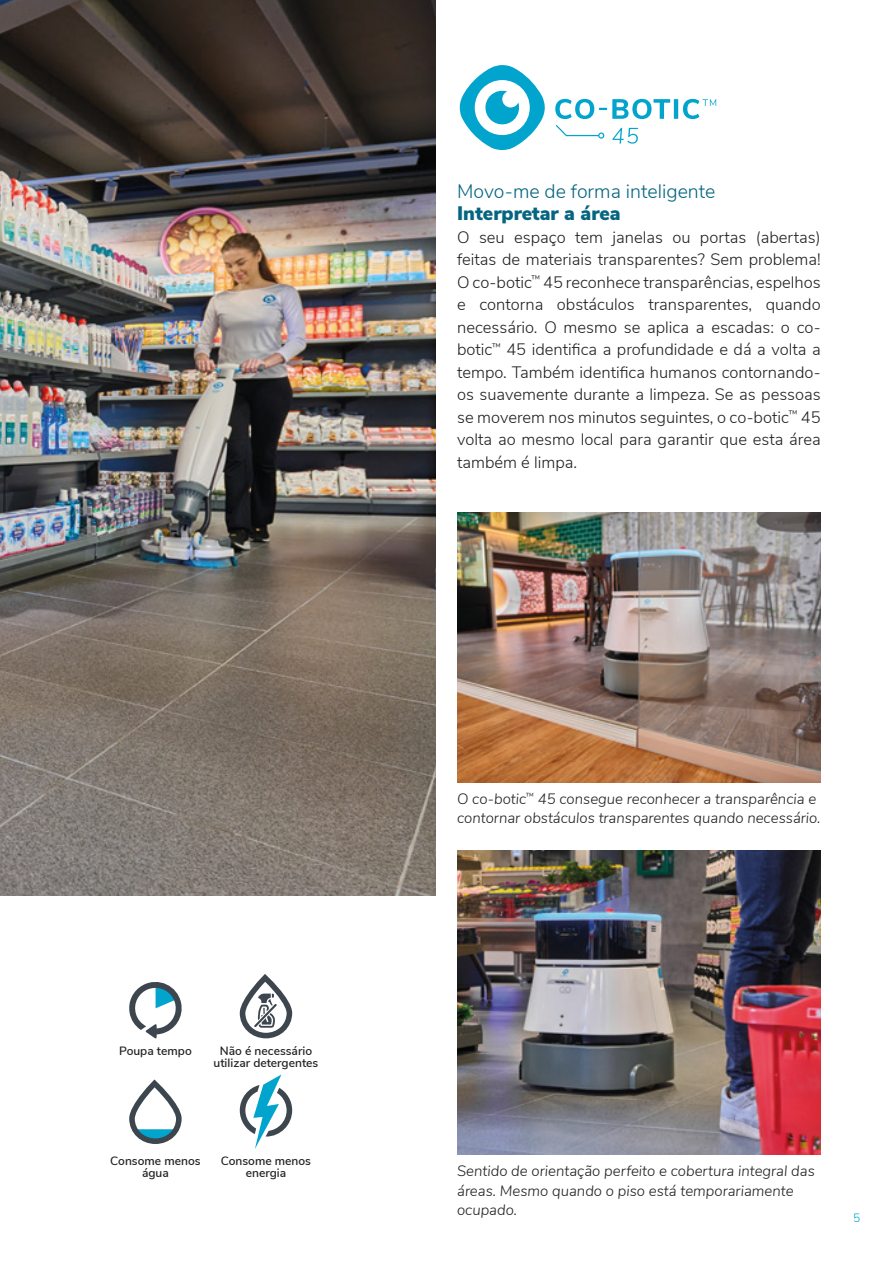
<style>
.page{position:relative;width:893px;height:1263px;background:#fff}
.page>*{position:absolute;margin:0;border:0;box-sizing:border-box;transform-origin:0 0}
.t1{font:300 19.5px "Nunito Sans";color:#056580}
.t2{font:900 19.5px "Nunito Sans";color:#056580}
.t3{font:300 16.5px/22.5px "Nunito Sans";color:#231f20;text-align:justify}
.t4{font:italic 300 15px/19.5px "Nunito Sans";color:#231f20}
.t5{font:600 12px/12px "Nunito Sans";color:#231f20;text-align:center}
.t6{font:300 12px "Nunito Sans";color:#00a4cd}
</style>
<div class="page">
<img style="left:0;top:0;width:436px;height:895px">
<svg style="left:459px;top:65px;width:86px;height:85px"></svg>
<svg style="left:556px;top:125px;width:48px;height:14px"></svg>
<svg style="left:555px;top:99px;width:161px;height:20px"></svg>
<svg style="left:612px;top:128px;width:26px;height:16px"></svg>
<img style="left:457px;top:850px;width:364px;height:304px">
<img style="left:457px;top:513px;width:364px;height:270px">
<svg style="left:129px;top:1079px;width:53px;height:65px"></svg>
<svg style="left:129px;top:982px;width:53px;height:56px"></svg>
<svg style="left:240px;top:1074px;width:52px;height:75px"></svg>
<svg style="left:240px;top:974px;width:52px;height:64px"></svg>
<p class="t5" style="left:119px;top:1044px;width:74px">Poupa tempo</p>
<p class="t5" style="left:214px;top:1044px;width:106px">Não é necessário utilizar detergentes</p>
<p class="t5" style="left:110px;top:1154px;width:92px">Consome menos água</p>
<p class="t5" style="left:221px;top:1154px;width:92px">Consome menos energia</p>
<p class="t1" style="left:457px;top:177px;width:260px">Movo-me de forma inteligente</p>
<p class="t2" style="left:457px;top:199px;width:165px">Interpretar a área</p>
<p class="t3" style="left:457px;top:225px;width:365px">O seu espaço tem janelas ou portas (abertas) feitas de materiais transparentes? Sem problema!<br>O co-botic<sup>™</sup> 45 reconhece transparências, espelhos e contorna obstáculos transparentes, quando necessário. O mesmo se aplica a escadas: o co&shy;botic<sup>™</sup> 45 identifica a profundidade e dá a volta a tempo. Também identifica humanos contornando&shy;os suavemente durante a limpeza. Se as pessoas se moverem nos minutos seguintes, o co-botic<sup>™</sup> 45 volta ao mesmo local para garantir que esta área também é limpa.</p>
<p class="t4" style="left:457px;top:788px;width:365px">O co-botic<sup>™</sup> 45 consegue reconhecer a transparência e contornar obstáculos transparentes quando necessário.</p>
<p class="t4" style="left:457px;top:1160px;width:359px">Sentido de orientação perfeito e cobertura integral das áreas. Mesmo quando o piso está temporariamente ocupado.</p>
<p class="t6" style="left:853px;top:1209px;width:9px">5</p>
</div>
